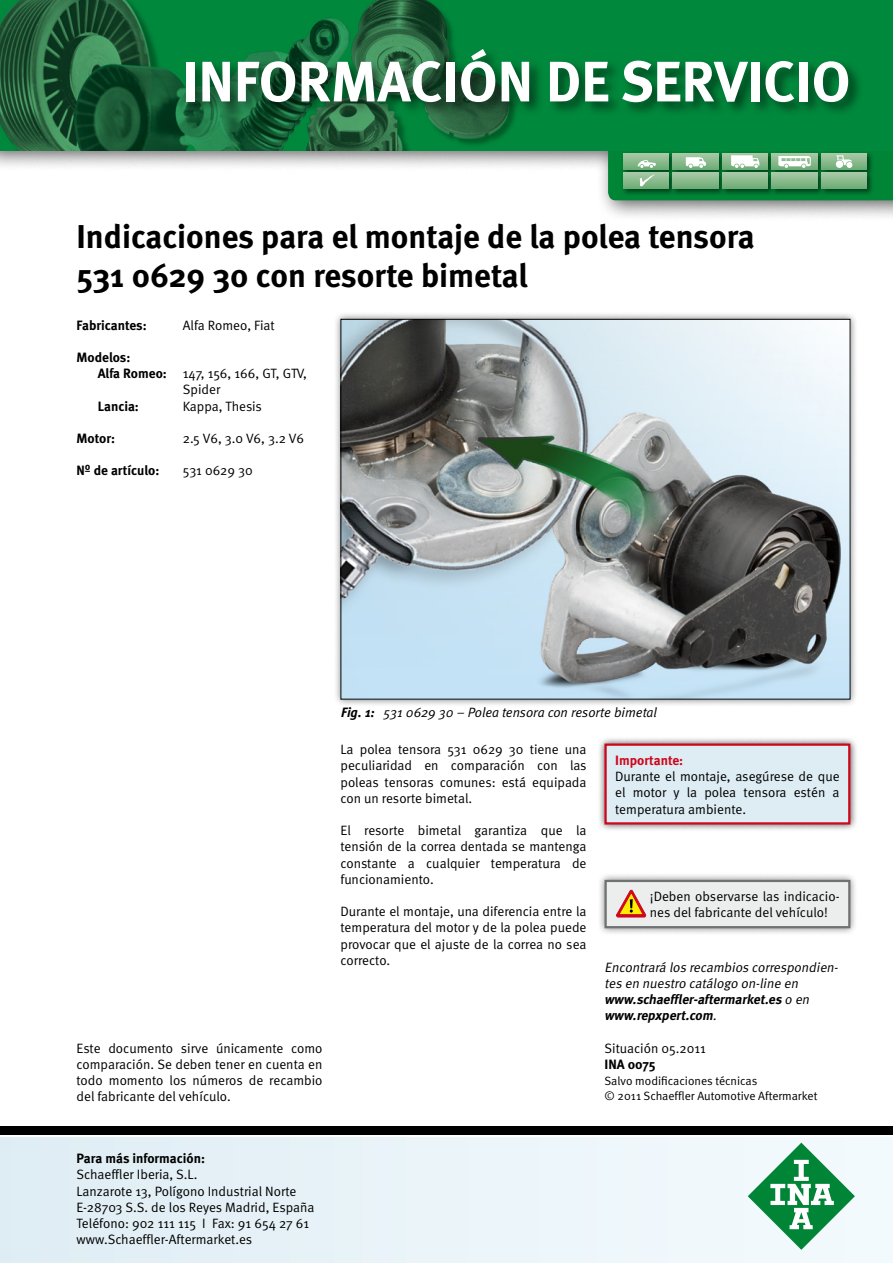
<style>
.page{position:relative;width:893px;height:1263px;background:#fff}
.page>*{position:absolute;margin:0;border:0;box-sizing:border-box;transform-origin:0 0}
.t1{font:700 57px "Meta";color:#fff}
.t2{font:700 33px/39.6px "Meta";color:#000}
.t3{font:13.5px/16.2px "Meta Normal";color:#000;text-align:justify}
.t4{font:700 13.5px "Meta";color:#000}
.t5{font:italic 13.5px/16.2px "Meta Normal";color:#000}
.t6{font:italic 700 13.5px/16.2px "Meta";color:#000}
.t7{font:italic 13.5px "Meta Normal";letter-spacing:-.005em;color:#000}
.t8{font:700 13.5px "Meta";color:#cd071e}
.t9{font:12px/14.4px "Meta Normal";color:#000}
.s1{font-family:"Meta";font-weight:700}
.s2{font-family:"Meta Normal";font-weight:400}
</style>
<div class="page">
<div style="left:333px;top:311px;width:525px;height:396px;background:#000;opacity:.5"></div>
<img style="left:342px;top:321px;width:506px;height:376px">
<div style="left:597px;top:736px;width:261px;height:96px;background:#000;opacity:.7"></div>
<div style="left:606px;top:745px;width:243px;height:78px;background:#deecf3"></div>
<div style="left:604px;top:743px;width:246px;height:81px;border:2px solid #cd071e"></div>
<div style="left:597px;top:872px;width:261px;height:64px;background:#000;opacity:.5"></div>
<div style="left:606px;top:881px;width:243px;height:46px;background:#eceded"></div>
<div style="left:604px;top:880px;width:246px;height:48px;border:2px solid #707172"></div>
<svg style="left:616px;top:890px;width:30px;height:27px"></svg>
<div style="left:0;top:1137px;width:893px;height:126px;background:#e9f4f9"></div>
<div style="left:0;top:1126px;width:893px;height:9px;background:#000"></div>
<svg style="left:748px;top:1142px;width:107px;height:108px"></svg>
<div style="left:0;top:0;width:893px;height:222px;background:#000;opacity:.6"></div>
<img style="left:0;top:0;width:893px;height:150px">
<div style="left:183px;top:46px;width:681px;height:72px;background:#000;opacity:.5"></div>
<svg style="left:608px;top:150px;width:285px;height:50px;background:#55a06c"></svg>
<h1 class="t1" style="left:182px;top:46px;width:670px">INFORMACIÓN DE SERVICIO</h1>
<h2 class="t2" style="left:77px;top:216px;width:680px">Indicaciones para el montaje de la polea tensora<br>531 0629 30 con resorte bimetal</h2>
<p class="t4" style="left:77px;top:316px;width:72px">Fabricantes:</p>
<p class="t3" style="left:183px;top:317px;width:93px">Alfa Romeo, Fiat</p>
<p class="t4" style="left:77px;top:349px;width:55px">Modelos:</p>
<p class="t3" style="left:98px;top:365px;width:211px;text-align:center"><span class="s1">Alfa Romeo:</span> 147, 156, 166, GT, GTV,<br>Spider</p>
<p class="t4" style="left:98px;top:397px;width:43px">Lancia:</p>
<p class="t3" style="left:183px;top:398px;width:81px">Kappa, Thesis</p>
<p class="t4" style="left:77px;top:430px;width:40px">Motor:</p>
<p class="t3" style="left:183px;top:430px;width:123px">2.5 V6, 3.0 V6, 3.2 V6</p>
<p class="t4" style="left:77px;top:462px;width:84px">Nº de artículo:</p>
<p class="t3" style="left:183px;top:462px;width:71px">531 0629 30</p>
<p class="t7" style="left:341px;top:704px;width:317px"><span class="s1">Fig. 1:</span> 531 0629 30 – Polea tensora con resorte bimetal</p>
<p class="t3" style="left:77px;top:1040px;width:247px">Este documento sirve únicamente como comparación. Se deben tener en cuenta en todo momento los números de recambio del fabricante del vehículo.</p>
<p class="t3" style="left:340px;top:741px;width:248px">La polea tensora 531 0629 30 tiene una peculiaridad en comparación con las poleas tensoras comunes: está equipada con un resorte bimetal.</p>
<p class="t3" style="left:340px;top:822px;width:247px">El resorte bimetal garantiza que la tensión de la correa dentada se mantenga constante a cualquier temperatura de funcionamiento.</p>
<p class="t3" style="left:340px;top:903px;width:247px">Durante el montaje, una diferencia entre la temperatura del motor y de la polea puede provocar que el ajuste de la correa no sea correcto.</p>
<p class="t8" style="left:615px;top:752px;width:69px">Importante:</p>
<p class="t3" style="left:615px;top:768px;width:226px">Durante el montaje, asegúrese de que el motor y la polea tensora estén a temperatura ambiente.</p>
<p class="t3" style="left:650px;top:888px;width:191px">¡Deben observarse las indicacio&shy;nes del fabricante del vehículo!</p>
<p class="t5" style="left:604px;top:959px;width:238px">Encontrará los recambios correspondien&shy;tes en nuestro catálogo on-line en</p>
<p class="t6" style="left:604px;top:991px;width:209px">www.schaeffler-aftermarket.es <span class="s2">o en </span>www.repxpert.com<span class="s2">.</span></p>
<p class="t3" style="left:604px;top:1040px;width:103px">Situación 05.2011</p>
<p class="t4" style="left:604px;top:1055px;width:53px">INA 0075</p>
<p class="t9" style="left:604px;top:1074px;width:214px">Salvo modificaciones técnicas<br>© 2011 Schaeffler Automotive Aftermarket</p>
<p class="t4" style="left:77px;top:1150px;width:130px">Para más información:</p>
<p class="t3" style="left:77px;top:1166px;width:240px;text-align:left">Schaeffler Iberia, S.L.<br>Lanzarote 13, Polígono Industrial Norte E-28703 S.S. de los Reyes Madrid, España Teléfono: 902 111 115 I Fax: 91 654 27 61 www.Schaeffler-Aftermarket.es</p>
</div>
